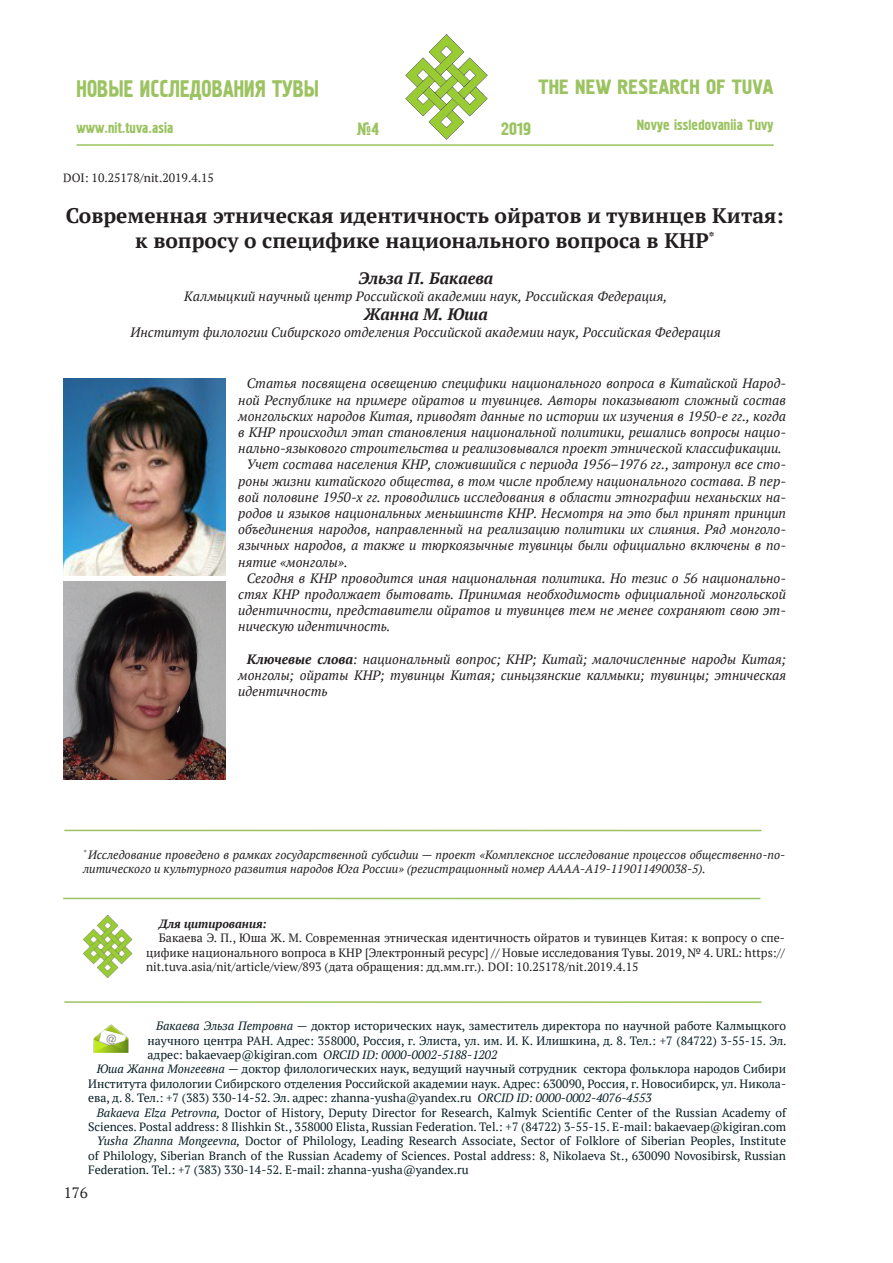
<style>
.page{position:relative;width:893px;height:1263px;background:#fff}
.page>*{position:absolute;margin:0;border:0;box-sizing:border-box;transform-origin:0 0}
.t1{font:24.3px "Pollock 1 CTT";color:#9cc361;scale:.86 1}
.Заголовок{font:700 21px/25.2px "PT Serif";color:#231f20;text-align:center}
.t2{font:21px "Pollock 1 CTT";color:#9cc361}
.t3{font:18px "Pollock 1 CTT";color:#9cc361}
.Автор{font:italic 700 16.5px "PT Serif";color:#231f20}
.t4{font:15px "Pollock 1 CTT";color:#9cc361}
.t5{font:15px "PT Serif";color:#231f20}
.Автор-2{font:italic 13.5px/16.2px "PT Serif";color:#231f20;text-align:justify}
.t6{font:12px/14.4px "PT Serif";color:#081e24;text-align:justify}
.t7{font:12px/14.4px "PT Serif";color:#231f20}
.t8{font:italic 12px/14.4px "PT Serif";color:#231f20}
.t9{font:italic 700 12px "PT Serif";color:#231f20}
.s1{font-weight:700}
.s2{font-style:italic}
</style>
<div class="page">
<hr style="left:77px;top:144px;width:697px;height:2px;background:#9cc361">
<svg style="left:76px;top:144px;width:100px;height:2px"></svg>
<svg style="left:405px;top:34px;width:83px;height:106px"></svg>
<hr style="left:64px;top:1001px;width:697px;height:2px;background:#9cc361">
<img style="left:93px;top:1024px;width:36px;height:28px">
<hr style="left:63px;top:898px;width:697px;height:1px;background:#9cc361">
<svg style="left:83px;top:915px;width:49px;height:63px"></svg>
<img style="left:63px;top:378px;width:163px;height:198px">
<img style="left:63px;top:582px;width:163px;height:198px">
<hr style="left:64px;top:830px;width:697px;height:1px;background:#9cc361">
<h1 class="t1" style="left:77px;top:75px;width:284px">НОВЫЕ ИССЛЕДОВАНИЯ ТУВЫ</h1>
<p class="t4" style="left:77px;top:120px;width:98px">www.nit.tuva.asia</p>
<p class="t7" style="left:63px;top:170px;width:152px">DOI: 10.25178/nit.2019.4.15</p>
<h3 class="t3" style="left:356px;top:119px;width:24px">№4</h3>
<h3 class="t3" style="left:501px;top:119px;width:31px">2019</h3>
<h2 class="t2" style="left:539px;top:75px;width:236px">THE NEW RESEARCH OF TUVA</h2>
<p class="t4" style="left:637px;top:117px;width:138px">Novye issledovaniia Tuvy</p>
<p class="Заголовок" style="left:66px;top:202px;width:719px">Современная этническая идентичность ойратов и тувинцев Китая: к вопросу о специфике национального вопроса в КНР<sup>*</sup></p>
<p class="Автор" style="left:358px;top:268px;width:136px">Эльза П. Бакаева</p>
<p class="Автор-2" style="left:184px;top:288px;width:485px">Калмыцкий научный центр Российской академии наук, Российская Федерация,</p>
<p class="Автор" style="left:364px;top:304px;width:125px">Жанна М. Юша</p>
<p class="Автор-2" style="left:131px;top:324px;width:592px">Институт филологии Сибирского отделения Российской академии наук, Российская Федерация</p>
<p class="Автор-2" style="left:238px;top:375px;width:549px;text-indent:9px">Статья посвящена освещению специфики национального вопроса в Китайской Народ&shy;ной Республике на примере ойратов и тувинцев. Авторы показывают сложный состав монгольских народов Китая, приводят данные по истории их изучения в 1950-е гг., когда в КНР происходил этап становления национальной политики, решались вопросы нацио&shy;нально-языкового строительства и реализовывался проект этнической классификации.</p>
<p class="Автор-2" style="left:238px;top:456px;width:549px;text-indent:9px">Учет состава населения КНР, сложившийся с периода 1956–1976 гг., затронул все сто&shy;роны жизни китайского общества, в том числе проблему национального состава. В пер&shy;вой половине 1950-х гг. проводились исследования в области этнографии неханьских на&shy;родов и языков национальных меньшинств КНР. Несмотря на это был принят принцип объединения народов, направленный на реализацию политики их слияния. Ряд монголо&shy;язычных народов, а также и тюркоязычные тувинцы были официально включены в по&shy;нятие «монголы».</p>
<p class="Автор-2" style="left:238px;top:570px;width:549px;text-indent:9px">Сегодня в КНР проводится иная национальная политика. Но тезис о 56 национально&shy;стях КНР продолжает бытовать. Принимая необходимость официальной монгольской идентичности, представители ойратов и тувинцев тем не менее сохраняют свою эт&shy;ническую идентичность.</p>
<p class="Автор-2" style="left:238px;top:651px;width:549px;text-indent:9px"><span class="s1">Ключевые слова</span>: национальный вопрос; КНР; Китай; малочисленные народы Китая; монголы; ойраты КНР; тувинцы Китая; синьцзянские калмыки; тувинцы; этническая идентичность</p>
<p class="t8" style="left:83px;top:847px;width:704px"><sup>*</sup> Исследование проведено в рамках государственной субсидии — проект «Комплексное исследование процессов общественно-по&shy;литического и культурного развития народов Юга России» (регистрационный номер АААА-А19-119011490038-5).</p>
<p class="t9" style="left:159px;top:916px;width:110px">Для цитирования:</p>
<p class="t7" style="left:146px;top:930px;width:640px;text-indent:13px">Бакаева Э. П., Юша Ж. М. Современная этническая идентичность ойратов и тувинцев Китая: к вопросу о спе&shy;цифике национального вопроса в КНР [Электронный ресурс] // Новые исследования Тувы. 2019, № 4. URL: https:// nit.tuva.asia/nit/article/view/893 (дата обращения: дд.мм.гг.). DOI: 10.25178/nit.2019.4.15</p>
<p class="t6" style="left:148px;top:1019px;width:640px;text-indent:9px"><span class="s2">Бакаева Эльза Петровна —</span> доктор исторических наук, заместитель директора по научной работе Калмыцкого научного центра РАН. Адрес: 358000, Россия, г. Элиста, ул. им. И. К. Илишкина, д. 8. Тел.: +7 (84722) 3-55-15. Эл. адрес: bakaevaep@kigiran.com <span class="s2">ORCID ID: 0000-0002-5188-1202</span></p>
<p class="t6" style="left:88px;top:1062px;width:699px;text-indent:9px"><span class="s2">Юша Жанна Монгеевна</span> — доктор филологических наук, ведущий научный сотрудник сектора фольклора народов Сибири Института филологии Сибирского отделения Российской академии наук. Адрес: 630090, Россия, г. Новосибирск, ул. Никола&shy;ева, д. 8. Тел.: +7 (383) 330-14-52. Эл. адрес: zhanna-yusha@yandex.ru <span class="s2">ORCID ID: 0000-0002-4076-4553</span></p>
<p class="t6" style="left:88px;top:1105px;width:699px;text-align:right"><span class="s2">Bakaeva Elza Petrovna,</span> Doctor of History, Deputy Director for Research, Kalmyk Scientific Center of the Russian Academy of<br>Sciences. Postal address: 8 Ilishkin St., 358000 Elista, Russian Federation. Tel.: +7 (84722) 3-55-15. E-mail: bakaevaep@kigiran.com</p>
<p class="t6" style="left:88px;top:1134px;width:699px;text-indent:9px"><span class="s2">Yusha Zhanna Mongeevna,</span> Doctor of Philology, Leading Research Associate, Sector of Folklore of Siberian Peoples, Institute of Philology, Siberian Branch of the Russian Academy of Sciences. Postal address: 8, Nikolaeva St., 630090 Novosibirsk, Russian Federation. Tel.: +7 (383) 330-14-52. E-mail: zhanna-yusha@yandex.ru</p>
<p class="t5" style="left:64px;top:1183px;width:25px">176</p>
</div>
